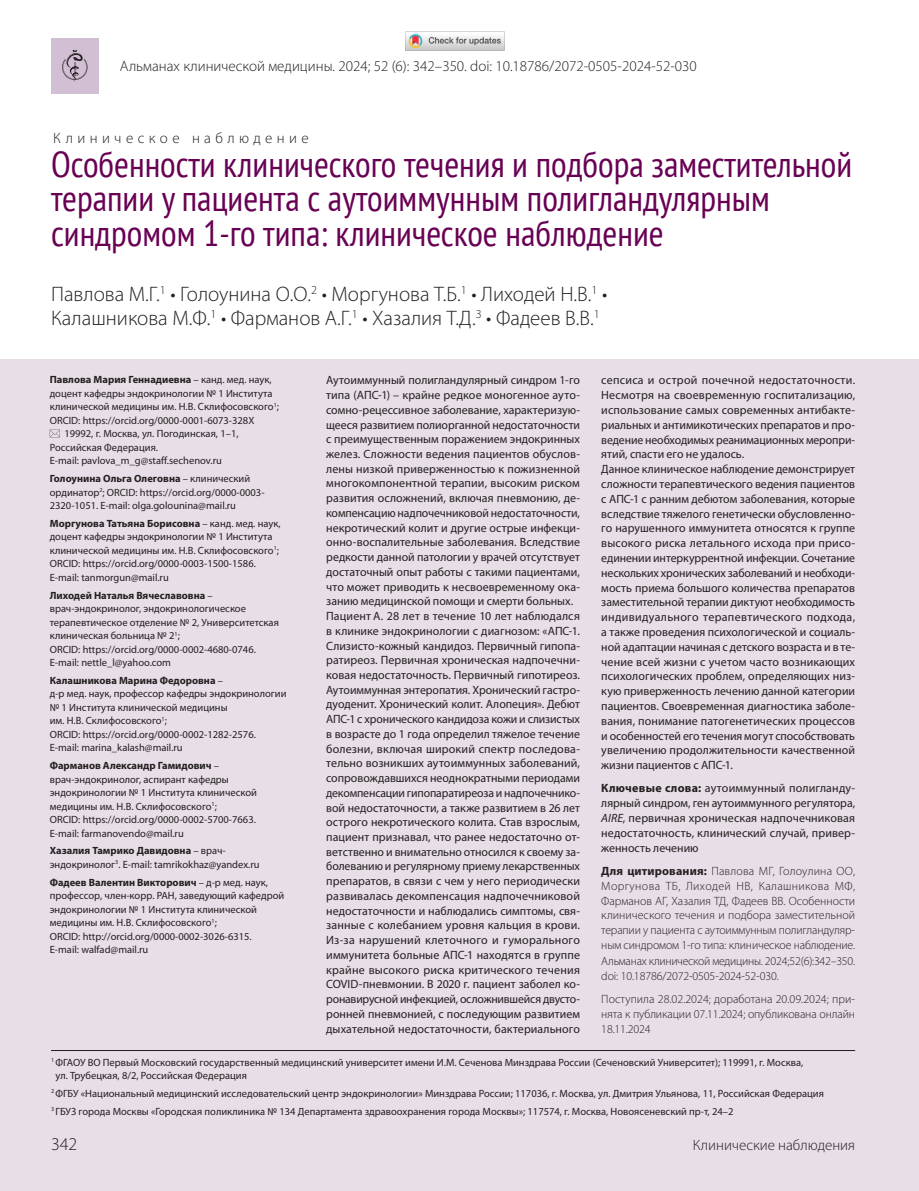
<style>
.page{position:relative;width:919px;height:1191px;background:#fff}
.page>*{position:absolute;margin:0;border:0;box-sizing:border-box;transform-origin:0 0}
.Заголовок-1{font:condensed 36px/34.5px "PT Sans";color:#680054}
.Авторы_Фамилии{font:300 21px/24px "Myriad Pro";color:#231f20}
.Загаловок-2{font:300 18px "Myriad Pro";color:#231f20}
.t1{font:300 15px "Myriad Pro";color:#231f20}
.t2{font:300 15px "Myriad Pro";letter-spacing:.295em;color:#231f20}
.Резюме{font:12px/14.7px "Myriad Pro";letter-spacing:.005em;color:#231f20;text-align:justify}
.doi{font:300 12px/15px "Myriad Pro";letter-spacing:-.01em;color:#231f20;text-align:justify}
.Авторы_Регалии{font:10.5px/13.5px "Myriad Pro";color:#231f20}
.Сноска-2{font:10.5px "Myriad Pro";color:#231f20}
.Сноска-1{font:10.5px/13.5px "Myriad Pro";color:#231f20}
.Авторы_Регалии-2{font:700 10.5px "Myriad Pro";color:#231f20}
.s1{font-weight:400}
.s2{font-weight:700}
.s3{font-style:italic}
</style>
<div class="page">
<div style="left:0;top:359px;width:918px;height:832px;background:#e8dee8"></div>
<svg style="left:50px;top:430px;width:10px;height:7px"></svg>
<hr style="left:51px;top:1050px;width:804px;height:1px;background:#231f20">
<div style="left:51px;top:38px;width:48px;height:55px;background:#d3bfd3"></div>
<svg style="left:62px;top:50px;width:25px;height:32px"></svg>
<img style="left:405px;top:31px;width:99px;height:20px">
<p class="t1" style="left:120px;top:57px;width:578px">Альманах клинической медицины. 2024; 52 (6): 342–350. doi: 10.18786/2072-0505-2024-52-030</p>
<p class="t2" style="left:53px;top:129px;width:257px">Клиническое наблюдение</p>
<p class="Заголовок-1" style="left:51px;top:146px;width:802px">Особенности клинического течения и подбора заместительной терапии у пациента с аутоиммунным полигландулярным синдромом 1-го типа: клиническое наблюдение</p>
<p class="Авторы_Фамилии" style="left:51px;top:282px;width:557px">Павлова М.Г.<sup>1</sup> • Голоунина О.О.<sup>2</sup> • Моргунова Т.Б.<sup>1</sup> • Лиходей Н.В.<sup>1</sup> •<br>Калашникова М.Ф.<sup>1</sup> • Фарманов А.Г.<sup>1</sup> • Хазалия Т.Д.<sup>3</sup> • Фадеев В.В.<sup>1</sup></p>
<p class="Авторы_Регалии-2" style="left:50px;top:373px;width:223px">Павлова Мария Геннадиевна <span class="s1">– канд. мед. наук,</span></p>
<p class="Авторы_Регалии" style="left:50px;top:386px;width:224px">доцент кафедры эндокринологии № 1 Института</p>
<p class="Авторы_Регалии" style="left:50px;top:400px;width:231px">клинической медицины им. Н.В. Склифосовского<sup>1</sup>;</p>
<p class="Авторы_Регалии" style="left:50px;top:413px;width:206px">ORCID: https://orcid.org/0000-0001-6073-328X</p>
<p class="Авторы_Регалии" style="left:64px;top:427px;width:176px">19992, г. Москва, ул. Погодинская, 1–1,</p>
<p class="Авторы_Регалии" style="left:50px;top:440px;width:110px">Российская Федерация.</p>
<p class="Авторы_Регалии" style="left:50px;top:454px;width:174px">E-mail: pavlova_m_g@staff.sechenov.ru</p>
<p class="Авторы_Регалии" style="left:50px;top:471px;width:216px"><span class="s2">Голоунина Ольга Олеговна</span> – клинический ординатор<sup>2</sup>; ORCID: https://orcid.org/0000-0003-<br>2320-1051. E-mail: olga.golounina@mail.ru</p>
<p class="Авторы_Регалии" style="left:50px;top:516px;width:232px"><span class="s2">Моргунова Татьяна Борисовна</span> – канд. мед. наук, доцент кафедры эндокринологии № 1 Института клинической медицины им. Н.В. Склифосовского<sup>1</sup>; ORCID: https://orcid.org/0000-0003-1500-1586.<br>E-mail: tanmorgun@mail.ru</p>
<p class="Авторы_Регалии" style="left:50px;top:588px;width:231px"><span class="s2">Лиходей Наталья Вячеславовна</span> – врач-эндокринолог, эндокринологическое терапевтическое отделение № 2, Университетская клиническая больница № 2<sup>1</sup>;<br>ORCID: https://orcid.org/0000-0002-4680-0746.<br>E-mail: nettle_l@yahoo.com</p>
<p class="Авторы_Регалии" style="left:50px;top:673px;width:238px"><span class="s2">Калашникова Марина Федоровна</span> –<br>д-р мед. наук, профессор кафедры эндокринологии № 1 Института клинической медицины<br>им. Н.В. Склифосовского<sup>1</sup>;<br>ORCID: https://orcid.org/0000-0002-1282-2576.<br>E-mail: marina_kalash@mail.ru</p>
<p class="Авторы_Регалии" style="left:50px;top:758px;width:209px"><span class="s2">Фарманов Александр Гамидович</span> – врач-эндокринолог, аспирант кафедры эндокринологии № 1 Института клинической медицины им. Н.В. Склифосовского<sup>1</sup>;<br>ORCID: https://orcid.org/0000-0002-5700-7663.<br>E-mail: farmanovendo@mail.ru</p>
<p class="Авторы_Регалии" style="left:50px;top:844px;width:211px"><span class="s2">Хазалия Тамрико Давидовна</span> – врач&shy;эндокринолог<sup>3</sup>. E-mail: tamrikokhaz@yandex.ru</p>
<p class="Авторы_Регалии" style="left:50px;top:875px;width:236px"><span class="s2">Фадеев Валентин Викторович</span> – д-р мед. наук, профессор, член-корр. РАН, заведующий кафедрой эндокринологии № 1 Института клинической медицины им. Н.В. Склифосовского<sup>1</sup>;<br>ORCID: http://orcid.org/0000-0002-3026-6315.<br>Е-mail: walfad@mail.ru</p>
<p class="Резюме" style="left:326px;top:373px;width:255px">Аутоиммунный полигландулярный синдром 1-го типа (АПС-1) – крайне редкое моногенное ауто&shy;сомно-рецессивное заболевание, характеризую&shy;щееся развитием полиорганной недостаточности с преимущественным поражением эндокринных желез. Сложности ведения пациентов обуслов&shy;лены низкой приверженностью к пожизненной многокомпонентной терапии, высоким риском развития осложнений, включая пневмонию, де&shy;компенсацию надпочечниковой недостаточности, некротический колит и другие острые инфекци&shy;онно-воспалительные заболевания. Вследствие редкости данной патологии у врачей отсутствует достаточный опыт работы с такими пациентами, что может приводить к несвоевременному ока&shy;занию медицинской помощи и смерти больных.</p>
<p class="Резюме" style="left:326px;top:608px;width:255px">Пациент А. 28 лет в течение 10 лет наблюдался в клинике эндокринологии с диагнозом: «АПС-1.<br>Слизисто-кожный кандидоз. Первичный гипопа&shy;ратиреоз. Первичная хроническая надпочечни&shy;ковая недостаточность. Первичный гипотиреоз.<br>Аутоиммунная энтеропатия. Хронический гастро&shy;дуоденит. Хронический колит. Алопеция». Дебют АПС-1 с хронического кандидоза кожи и слизистых в возрасте до 1 года определил тяжелое течение болезни, включая широкий спектр последова&shy;тельно возникших аутоиммунных заболеваний, сопровождавшихся неоднократными периодами декомпенсации гипопаратиреоза и надпочечнико&shy;вой недостаточности, а также развитием в 26 лет острого некротического колита. Став взрослым, пациент признавал, что ранее недостаточно от&shy;ветственно и внимательно относился к своему за&shy;болеванию и регулярному приему лекарственных препаратов, в связи с чем у него периодически развивалась декомпенсация надпочечниковой недостаточности и наблюдались симптомы, свя&shy;занные с колебанием уровня кальция в крови.<br>Из-за нарушений клеточного и гуморального иммунитета больные АПС-1 находятся в группе крайне высокого риска критического течения COVID-пневмонии. В 2020 г. пациент заболел ко&shy;ронавирусной инфекцией, осложнившейся двусто&shy;ронней пневмонией, с последующим развитием дыхательной недостаточности, бактериального</p>
<p class="Резюме" style="left:601px;top:373px;width:255px">сепсиса и острой почечной недостаточности.<br>Несмотря на своевременную госпитализацию, использование самых современных антибакте&shy;риальных и антимикотических препаратов и про&shy;ведение необходимых реанимационных меропри&shy;ятий, спасти его не удалось.</p>
<p class="Резюме" style="left:601px;top:461px;width:255px">Данное клиническое наблюдение демонстрирует сложности терапевтического ведения пациентов с АПС-1 с ранним дебютом заболевания, которые вследствие тяжелого генетически обусловленно&shy;го нарушенного иммунитета относятся к группе высокого риска летального исхода при присо&shy;единении интеркуррентной инфекции. Сочетание нескольких хронических заболеваний и необходи&shy;мость приема большого количества препаратов заместительной терапии диктуют необходимость индивидуального терапевтического подхода, а также проведения психологической и социаль&shy;ной адаптации начиная с детского возраста и в те&shy;чение всей жизни с учетом часто возникающих психологических проблем, определяющих низ&shy;кую приверженность лечению данной категории пациентов. Своевременная диагностика заболе&shy;вания, понимание патогенетических процессов и особенностей его течения могут способствовать увеличению продолжительности качественной жизни пациентов с АПС-1.</p>
<p class="Резюме" style="left:601px;top:781px;width:255px"><span class="s2">Ключевые слова:</span> аутоиммунный полигланду&shy;лярный синдром, ген аутоиммунного регулятора, <span class="s3">AIRE</span>, первичная хроническая надпочечниковая недостаточность, клинический случай, привер&shy;женность лечению</p>
<p class="doi" style="left:601px;top:863px;width:255px"><span class="s2">Для цитирования:</span> Павлова МГ, Голоулина ОО, Моргунова ТБ, Лиходей НВ, Калашникова МФ, Фарманов АГ, Хазалия ТД, Фадеев ВВ. Особенности клинического течения и подбора заместительной терапии у пациента с аутоиммунным полигландуляр&shy;ным синдромом 1-го типа: клиническое наблюдение.<br>Альманах клинической медицины. 2024;52(6):342–350. doi: 10.18786/2072-0505-2024-52-030.</p>
<p class="doi" style="left:601px;top:991px;width:255px">Поступила 28.02.2024; доработана 20.09.2024; при&shy;нята к публикации 07.11.2024; опубликована онлайн 18.11.2024</p>
<p class="Сноска-1" style="left:55px;top:1055px;width:749px;text-indent:-4px"><sup>1</sup> ФГАОУ ВО Первый Московский государственный медицинский университет имени И.М. Сеченова Минздрава России (Сеченовский Университет); 119991, г. Москва, ул. Трубецкая, 8/2, Российская Федерация</p>
<p class="Сноска-2" style="left:51px;top:1086px;width:774px"><sup>2</sup> ФГБУ «Национальный медицинский исследовательский центр эндокринологии» Минздрава России; 117036, г. Москва, ул. Дмитрия Ульянова, 11, Российская Федерация</p>
<p class="Сноска-2" style="left:51px;top:1104px;width:684px"><sup>3</sup> ГБУЗ города Москвы «Городская поликлиника № 134 Департамента здравоохранения города Москвы»; 117574, г. Москва, Новоясеневский пр-т, 24–2</p>
<p class="Загаловок-2" style="left:51px;top:1133px;width:28px">342</p>
<p class="t1" style="left:692px;top:1136px;width:164px">Клинические наблюдения</p>
</div>
